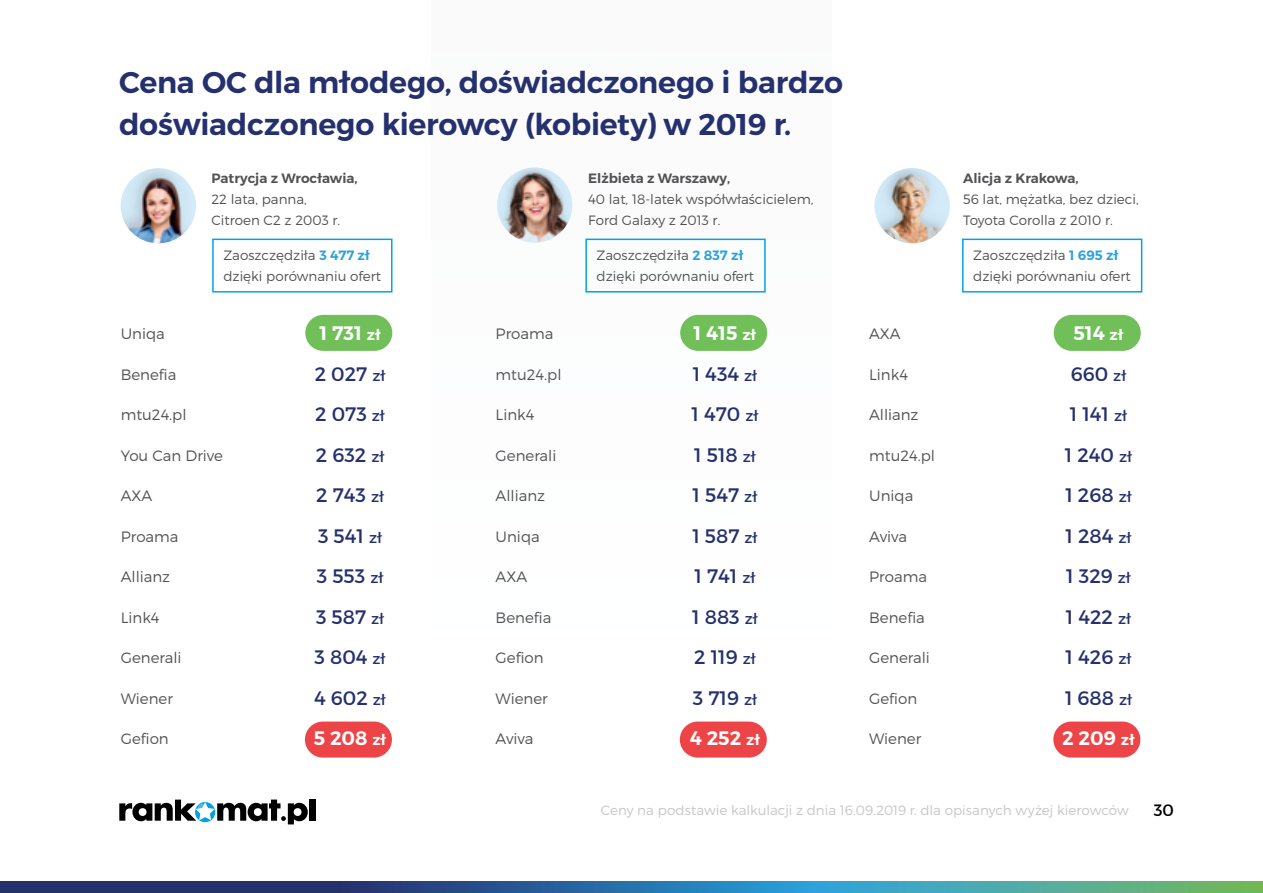
<style>
.page{position:relative;width:1263px;height:893px;background:#fff}
.page>*{position:absolute;margin:0;border:0;box-sizing:border-box;transform-origin:0 0}
.t1{font:600 30px/42px "Montserrat";letter-spacing:-.01em;color:#25306e}
.t2{font:19.5px/40.5px "Montserrat";color:#25306e}
.t3{font:16.5px "Montserrat";color:#000}
.t4{font:300 15px "Montserrat";color:#515254}
.t5{font:300 13.5px/21px "Montserrat";color:#515254}
.t6{font:300 13.5px "Montserrat";color:#c5c6c6}
.t7{font:600 13.5px "Montserrat";color:#515254}
.s1{font-weight:600;color:#2ca2db}
.s2{font-weight:600;color:#fff}
.s3{font-weight:600;font-size:15px;color:#fff}
.s4{font-size:15px}
</style>
<div class="page">
<svg style="left:0;top:882px;width:1263px;height:11px"></svg>
<div style="left:309px;top:800px;width:7px;height:21px;background:#000"></div>
<svg style="left:119px;top:799px;width:189px;height:25px"></svg>
<svg style="left:198px;top:804px;width:8px;height:8px"></svg>
<img style="left:875px;top:168px;width:75px;height:75px;border-radius:38px">
<img style="left:497px;top:168px;width:75px;height:75px;border-radius:38px">
<img style="left:121px;top:168px;width:75px;height:75px;border-radius:37px">
<div style="left:212px;top:239px;width:180px;height:54px;border:2px solid #00a4e5"></div>
<div style="left:585px;top:239px;width:181px;height:54px;border:2px solid #00a4e5"></div>
<div style="left:962px;top:239px;width:180px;height:54px;border:2px solid #00a4e5"></div>
<div style="left:305px;top:315px;width:87px;height:36px;background:#70bf59;border-radius:18px"></div>
<div style="left:305px;top:722px;width:87px;height:36px;background:#ed4547;border-radius:18px"></div>
<div style="left:680px;top:315px;width:87px;height:36px;background:#70bf59;border-radius:18px"></div>
<div style="left:680px;top:722px;width:87px;height:36px;background:#ed4547;border-radius:18px"></div>
<div style="left:1054px;top:315px;width:87px;height:36px;background:#70bf59;border-radius:18px"></div>
<div style="left:1053px;top:722px;width:87px;height:36px;background:#ed4547;border-radius:18px"></div>
<h1 class="t1" style="left:119px;top:61px;width:725px">Cena OC dla młodego, doświadczonego i bardzo doświadczonego kierowcy (kobiety) w 2019 r.</h1>
<p class="t7" style="left:588px;top:170px;width:144px">Elżbieta z Warszawy,</p>
<p class="t5" style="left:588px;top:189px;width:227px">40 lat, 18-latek współwłaścicielem,<br>Ford Galaxy z 2013 r.</p>
<p class="t7" style="left:211px;top:170px;width:148px">Patrycja z Wrocławia,</p>
<p class="t5" style="left:211px;top:189px;width:130px">22 lata, panna,<br>Citroen C2 z 2003 r.</p>
<p class="t7" style="left:963px;top:170px;width:117px">Alicja z Krakowa,</p>
<p class="t5" style="left:963px;top:189px;width:177px">56 lat, mężatka, bez dzieci,<br>Toyota Corolla z 2010 r.</p>
<p class="t5" style="left:223px;top:245px;width:159px">Zaoszczędziła <span class="s1">3 477 zł </span>dzięki porównaniu ofert</p>
<p class="t5" style="left:597px;top:245px;width:159px">Zaoszczędziła <span class="s1">2 837 zł </span>dzięki porównaniu ofert</p>
<p class="t5" style="left:973px;top:245px;width:159px">Zaoszczędziła <span class="s1">1 695 zł </span>dzięki porównaniu ofert</p>
<p class="t4" style="left:121px;top:325px;width:46px">Uniqa</p>
<p class="t4" style="left:121px;top:365px;width:57px">Benefia</p>
<p class="t4" style="left:121px;top:406px;width:67px">mtu24.pl</p>
<p class="t4" style="left:121px;top:446px;width:104px">You Can Drive</p>
<p class="t4" style="left:121px;top:487px;width:33px">AXA</p>
<p class="t4" style="left:121px;top:527px;width:59px">Proama</p>
<p class="t4" style="left:121px;top:568px;width:51px">Allianz</p>
<p class="t4" style="left:121px;top:608px;width:40px">Link4</p>
<p class="t4" style="left:121px;top:649px;width:62px">Generali</p>
<p class="t4" style="left:121px;top:689px;width:54px">Wiener</p>
<p class="t4" style="left:121px;top:730px;width:50px">Gefion</p>
<h2 class="t2" style="left:314px;top:313px;width:74px"><span class="s2">1 731</span> <span class="s3">zł<br></span>2 027 <span class="s4">zł<br></span>2 073 <span class="s4">zł<br></span>2 632 <span class="s4">zł<br></span>2 743 <span class="s4">zł<br></span>3 541 <span class="s4">zł<br></span>3 553 <span class="s4">zł<br></span>3 587 <span class="s4">zł<br></span>3 804 <span class="s4">zł<br></span>4 602 <span class="s4">zł<br></span><span class="s2">5 208</span> <span class="s3">zł</span></h2>
<p class="t4" style="left:496px;top:325px;width:59px">Proama</p>
<p class="t4" style="left:496px;top:365px;width:67px">mtu24.pl</p>
<p class="t4" style="left:496px;top:406px;width:40px">Link4</p>
<p class="t4" style="left:496px;top:446px;width:62px">Generali</p>
<p class="t4" style="left:496px;top:487px;width:51px">Allianz</p>
<p class="t4" style="left:496px;top:527px;width:46px">Uniqa</p>
<p class="t4" style="left:496px;top:568px;width:33px">AXA</p>
<p class="t4" style="left:496px;top:608px;width:57px">Benefia</p>
<p class="t4" style="left:496px;top:649px;width:50px">Gefion</p>
<p class="t4" style="left:496px;top:689px;width:54px">Wiener</p>
<p class="t4" style="left:496px;top:730px;width:39px">Aviva</p>
<h2 class="t2" style="left:690px;top:313px;width:71px"><span class="s2">1 415</span> <span class="s3">zł<br></span>1 434 <span class="s4">zł<br></span>1 470 <span class="s4">zł<br></span>1 518 <span class="s4">zł<br></span>1 547 <span class="s4">zł<br></span>1 587 <span class="s4">zł<br></span>1 741 <span class="s4">zł<br></span>1 883 <span class="s4">zł<br></span>2 119 <span class="s4">zł<br></span>3 719 <span class="s4">zł<br></span><span class="s2">4 252</span> <span class="s3">zł</span></h2>
<p class="t4" style="left:869px;top:325px;width:33px">AXA</p>
<p class="t4" style="left:869px;top:365px;width:40px">Link4</p>
<p class="t4" style="left:869px;top:406px;width:51px">Allianz</p>
<p class="t4" style="left:869px;top:446px;width:67px">mtu24.pl</p>
<p class="t4" style="left:869px;top:487px;width:46px">Uniqa</p>
<p class="t4" style="left:869px;top:527px;width:39px">Aviva</p>
<p class="t4" style="left:869px;top:568px;width:59px">Proama</p>
<p class="t4" style="left:869px;top:608px;width:57px">Benefia</p>
<p class="t4" style="left:869px;top:649px;width:62px">Generali</p>
<p class="t4" style="left:869px;top:689px;width:50px">Gefion</p>
<p class="t4" style="left:869px;top:730px;width:54px">Wiener</p>
<h2 class="t2" style="left:1062px;top:313px;width:74px;text-align:center"><span class="s2">514</span> <span class="s3">zł<br></span>660 <span class="s4">zł<br></span>1 141 <span class="s4">zł<br></span>1 240 <span class="s4">zł<br></span>1 268 <span class="s4">zł<br></span>1 284 <span class="s4">zł<br></span>1 329 <span class="s4">zł<br></span>1 422 <span class="s4">zł<br></span>1 426 <span class="s4">zł<br></span>1 688 <span class="s4">zł<br></span><span class="s2">2 209</span> <span class="s3">zł</span></h2>
<p class="t6" style="left:601px;top:802px;width:530px">Ceny na podstawie kalkulacji z dnia 16.09.2019 r. dla opisanych wyżej kierowców</p>
<p class="t3" style="left:1154px;top:800px;width:22px">30</p>
</div>
